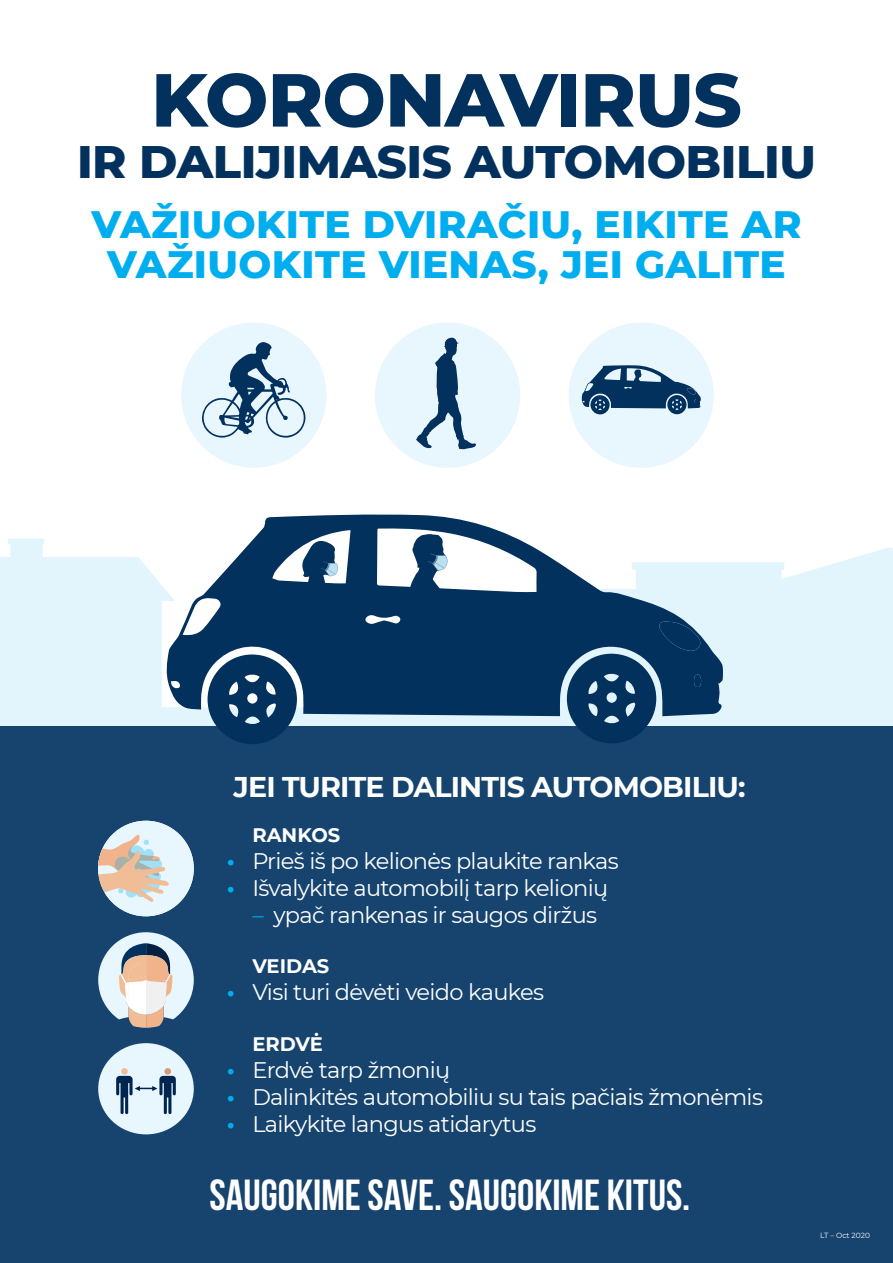
<style>
.page{position:relative;width:893px;height:1263px;background:#fff}
.page>*{position:absolute;margin:0;border:0;box-sizing:border-box;transform-origin:0 0}
.t1{font:800 75px "Montserrat";letter-spacing:-.01em;color:#02315e}
.t2{font:800 46.5px "Montserrat";letter-spacing:-.01em;color:#02315e}
.t3{font:43.5px "Bebas Neue";color:#fff}
.t4{font:800 39px/40.5px "Montserrat";letter-spacing:.01em;color:#00aeef;text-align:center}
.t5{font:700 28.5px "Montserrat";letter-spacing:-.03em;color:#fff}
.t6{font:22.5px "Montserrat";letter-spacing:-.03em;color:#fff}
.t7{font:700 19.5px "Montserrat";color:#fff}
.t8{font:7.5px "Montserrat";letter-spacing:-.005em;color:#fff}
.s1{font-weight:700;color:#00aeef}
.s2{color:#00aeef}
</style>
<div class="page">
<svg style="left:0;top:539px;width:893px;height:187px;background:#e5f5fc"></svg>
<div style="left:0;top:726px;width:893px;height:537px;background:#16446e"></div>
<div style="left:181px;top:322px;width:145px;height:146px;background:#e8f6fd;border-radius:50%"></div>
<div style="left:375px;top:322px;width:145px;height:146px;background:#e8f6fd;border-radius:50%"></div>
<div style="left:569px;top:322px;width:145px;height:146px;background:#e8f6fd;border-radius:50%"></div>
<svg style="left:416px;top:338px;width:60px;height:111px"></svg>
<svg style="left:200px;top:342px;width:106px;height:96px"></svg>
<svg style="left:581px;top:365px;width:120px;height:49px"></svg>
<svg style="left:207px;top:716px;width:90px;height:28px"></svg>
<svg style="left:567px;top:716px;width:134px;height:27px"></svg>
<svg style="left:165px;top:514px;width:558px;height:202px;fill:#02315e"></svg>
<div style="left:98px;top:1043px;width:96px;height:91px;background:#e8f6fd;border-radius:50%"></div>
<svg style="left:98px;top:821px;width:96px;height:95px"></svg>
<svg style="left:98px;top:932px;width:96px;height:96px"></svg>
<svg style="left:302px;top:540px;width:37px;height:44px"></svg>
<svg style="left:409px;top:534px;width:43px;height:95px"></svg>
<div style="left:121px;top:1068px;width:7px;height:7px;background:#f0bd96;border-radius:50%"></div>
<div style="left:164px;top:1068px;width:7px;height:7px;background:#d39979;border-radius:50%"></div>
<svg style="left:116px;top:1076px;width:60px;height:38px"></svg>
<p class="t1" style="left:151px;top:45px;width:592px">KORONAVIRUS</p>
<p class="t2" style="left:77px;top:127px;width:740px">IR DALIJIMASIS AUTOMOBILIU</p>
<p class="t4" style="left:91px;top:201px;width:712px">VAŽIUOKITE DVIRAČIU, EIKITE AR<br>VAŽIUOKITE VIENAS, JEI GALITE</p>
<p class="t5" style="left:234px;top:766px;width:513px">JEI TURITE DALINTIS AUTOMOBILIU:</p>
<p class="t7" style="left:252px;top:821px;width:89px">RANKOS</p>
<p class="t6" style="left:227px;top:845px;width:393px"><span class="s1">•</span> Prieš iš po kelionės plaukite rankas</p>
<p class="t6" style="left:227px;top:872px;width:383px"><span class="s1">•</span> Išvalykite automobilį tarp kelionių</p>
<p class="t6" style="left:252px;top:899px;width:346px"><span class="s2">–</span> ypač rankenas ir saugos diržus</p>
<p class="t7" style="left:252px;top:952px;width:79px">VEIDAS</p>
<p class="t6" style="left:227px;top:977px;width:319px"><span class="s1">•</span> Visi turi dėvėti veido kaukes</p>
<p class="t7" style="left:252px;top:1029px;width:72px">ERDVĖ</p>
<p class="t6" style="left:227px;top:1054px;width:225px"><span class="s1">•</span> Erdvė tarp žmonių</p>
<p class="t6" style="left:227px;top:1081px;width:538px"><span class="s1">•</span> Dalinkitės automobiliu su tais pačiais žmonėmis</p>
<p class="t6" style="left:227px;top:1108px;width:311px"><span class="s1">•</span> Laikykite langus atidarytus</p>
<p class="t3" style="left:210px;top:1170px;width:482px">SAUGOKIME SAVE. SAUGOKIME KITUS.</p>
<p class="t8" style="left:820px;top:1230px;width:51px">LT – Oct 2020</p>
</div>
